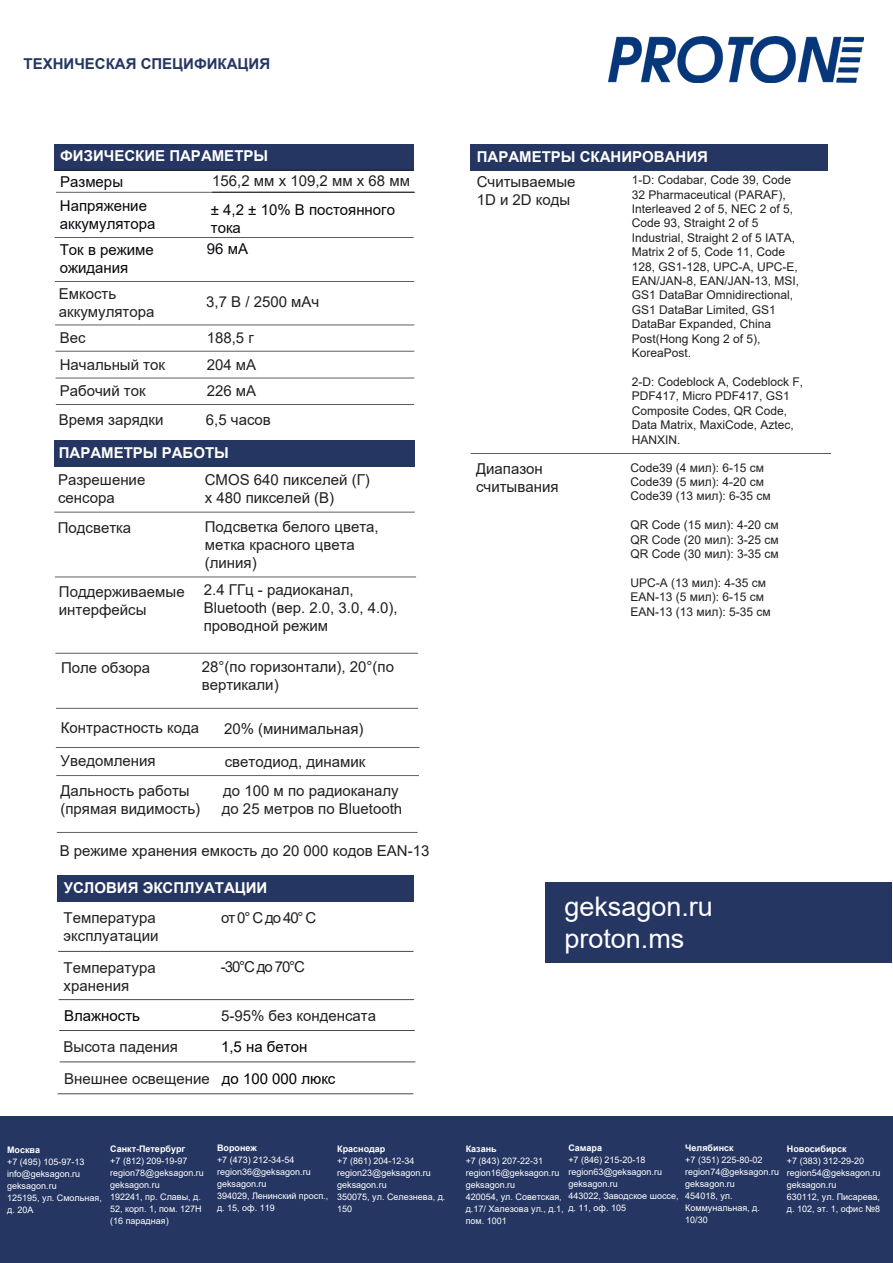
<style>
.page{position:relative;width:893px;height:1263px;background:#fff}
.page>*{position:absolute;margin:0;border:0;box-sizing:border-box;transform-origin:0 0}
.t1{font:27px/32.4px "Arial";color:#fff}
.t2{font:15px/18px "Arial";color:#231f20}
.t3{font:15px/18px "Arial";color:#07080d}
.t4{font:700 15px "Arial";color:#fff}
.t5{font:700 15px "Arial";color:#253662}
.t6{font:15px "Arial";color:#000}
.t7{font:12px/14.4px "Arial";color:#231f20}
.t8{font:9px/12px "Arial";color:#fff}
.t9{font:700 9px "Arial";color:#fff}
.s1{color:#000}
</style>
<div class="page">
<div style="left:54px;top:144px;width:360px;height:26px;background:#253662"></div>
<hr style="left:55px;top:325px;width:359px;height:1px;background:#231f20">
<hr style="left:55px;top:351px;width:359px;height:1px;background:#231f20">
<hr style="left:56px;top:378px;width:358px;height:1px;background:#231f20">
<hr style="left:56px;top:404px;width:358px;height:1px;background:#231f20">
<hr style="left:55px;top:653px;width:363px;height:1px;background:#231f20">
<hr style="left:55px;top:577px;width:361px;height:1px;background:#231f20">
<hr style="left:56px;top:708px;width:362px;height:1px;background:#231f20">
<hr style="left:56px;top:747px;width:364px;height:1px;background:#231f20">
<hr style="left:56px;top:775px;width:363px;height:1px;background:#231f20">
<hr style="left:54px;top:512px;width:361px;height:1px;background:#231f20">
<hr style="left:54px;top:170px;width:153px;height:1px;background:#231f20">
<hr style="left:212px;top:170px;width:202px;height:1px;background:#231f20">
<hr style="left:54px;top:237px;width:360px;height:1px;background:#231f20">
<div style="left:0;top:1116px;width:893px;height:147px;background:#253662"></div>
<div style="left:470px;top:144px;width:358px;height:26px;background:#253662"></div>
<div style="left:54px;top:440px;width:361px;height:26px;background:#253662"></div>
<hr style="left:59px;top:999px;width:355px;height:1px;background:#231f20">
<img style="left:608px;top:37px;width:255px;height:45px">
<hr style="left:55px;top:281px;width:359px;height:1px;background:#231f20">
<div style="left:58px;top:875px;width:356px;height:26px;background:#253662"></div>
<hr style="left:59px;top:1030px;width:356px;height:1px;background:#231f20">
<hr style="left:58px;top:951px;width:355px;height:1px;background:#231f20">
<hr style="left:57px;top:832px;width:361px;height:1px;background:#231f20">
<hr style="left:60px;top:1062px;width:355px;height:1px;background:#231f20">
<hr style="left:471px;top:453px;width:360px;height:1px;background:#231f20">
<hr style="left:56px;top:192px;width:359px;height:1px;background:#231f20">
<hr style="left:58px;top:1093px;width:355px;height:1px;background:#231f20">
<div style="left:545px;top:883px;width:346px;height:80px;background:#253662"></div>
<p class="t5" style="left:24px;top:53px;width:248px">ТЕХНИЧЕСКАЯ СПЕЦИФИКАЦИЯ</p>
<p class="t4" style="left:60px;top:145px;width:210px">ФИЗИЧЕСКИЕ ПАРАМЕТРЫ</p>
<p class="t3" style="left:60px;top:173px;width:64px">Размеры</p>
<p class="t3" style="left:60px;top:197px;width:97px">Напряжение аккумулятора</p>
<p class="t2" style="left:212px;top:171px;width:199px">156,2 мм x 109,2 мм x 68 мм</p>
<p class="t3" style="left:211px;top:200px;width:186px">± 4,2 ± 10% В постоянного тока</p>
<p class="t3" style="left:60px;top:240px;width:96px">Ток в режиме ожидания</p>
<p class="t3" style="left:207px;top:240px;width:43px">96 мА</p>
<p class="t2" style="left:59px;top:285px;width:97px">Емкость аккумулятора</p>
<p class="t2" style="left:206px;top:293px;width:115px">3,7 В / 2500 мАч</p>
<p class="t2" style="left:60px;top:328px;width:27px">Вес</p>
<p class="t2" style="left:207px;top:328px;width:49px">188,5 г</p>
<p class="t2" style="left:60px;top:356px;width:107px">Начальный ток</p>
<p class="t2" style="left:207px;top:356px;width:51px">204 мА</p>
<p class="t2" style="left:60px;top:382px;width:87px">Рабочий ток</p>
<p class="t2" style="left:207px;top:382px;width:51px">226 мА</p>
<p class="t2" style="left:59px;top:411px;width:106px">Время зарядки</p>
<p class="t2" style="left:206px;top:410px;width:66px">6,5 часов</p>
<p class="t4" style="left:59px;top:442px;width:172px">ПАРАМЕТРЫ РАБОТЫ</p>
<p class="t2" style="left:58px;top:471px;width:89px">Разрешение сенсора</p>
<p class="t2" style="left:58px;top:518px;width:75px">Подсветка</p>
<p class="t2" style="left:59px;top:583px;width:127px">Поддерживаемые интерфейсы</p>
<p class="t2" style="left:61px;top:658px;width:91px">Поле обзора</p>
<p class="t2" style="left:205px;top:471px;width:167px">CMOS 640 пикселей (Г) x 480 пикселей (В)</p>
<p class="t2" style="left:205px;top:518px;width:175px">Подсветка белого цвета, метка красного цвета (линия)</p>
<p class="t2" style="left:204px;top:581px;width:195px">2.4 ГГц - радиоканал,<br>Bluetooth (вер. 2.0, 3.0, 4.0), проводной режим</p>
<p class="t2" style="left:202px;top:658px;width:194px">28°(по горизонтали), 20°(по вертикали)</p>
<p class="t2" style="left:61px;top:719px;width:140px">Контрастность кода</p>
<p class="t2" style="left:224px;top:719px;width:141px">20% (минимальная)</p>
<p class="t2" style="left:61px;top:752px;width:97px">Уведомления</p>
<p class="t2" style="left:225px;top:753px;width:142px">светодиод, динамик</p>
<p class="t2" style="left:60px;top:782px;width:131px">Дальность работы</p>
<p class="t2" style="left:223px;top:782px;width:177px">до 100 м по радиоканалу</p>
<p class="t2" style="left:60px;top:800px;width:141px">(прямая видимость)</p>
<p class="t2" style="left:222px;top:800px;width:182px">до 25 метров по Bluetooth</p>
<p class="t2" style="left:60px;top:842px;width:371px">В режиме хранения емкость до 20 000 кодов EAN-13</p>
<p class="t4" style="left:64px;top:877px;width:205px">УСЛОВИЯ ЭКСПЛУАТАЦИИ</p>
<p class="t2" style="left:64px;top:908px;width:97px">Температура эксплуатации</p>
<p class="t2" style="left:221px;top:908px;width:97px">от 0° C до 40° C</p>
<p class="t2" style="left:64px;top:958px;width:94px">Температура хранения</p>
<p class="t2" style="left:221px;top:958px;width:86px">-30°C до 70°C</p>
<p class="t6" style="left:64px;top:1005px;width:77px">Влажность</p>
<p class="t2" style="left:221px;top:1006px;width:157px">5-95% без конденсата</p>
<p class="t2" style="left:64px;top:1038px;width:116px">Высота падения</p>
<p class="t6" style="left:221px;top:1036px;width:88px">1,5 на бетон</p>
<p class="t2" style="left:64px;top:1069px;width:273px">Внешнее освещение <span class="s1">до 100 000 люкс</span></p>
<p class="t4" style="left:477px;top:146px;width:233px">ПАРАМЕТРЫ СКАНИРОВАНИЯ</p>
<p class="t2" style="left:477px;top:173px;width:100px">Считываемые<br>1D и 2D коды</p>
<p class="t7" style="left:632px;top:173px;width:169px">1-D: Codabar, Code 39, Code<br>32 Pharmaceutical (PARAF),<br>Interleaved 2 of 5, NEC 2 of 5,<br>Code 93, Straight 2 of 5<br>Industrial, Straight 2 of 5 IATA,<br>Matrix 2 of 5, Code 11, Code<br>128, GS1-128, UPC-A, UPC-E,<br>EAN/JAN-8, EAN/JAN-13, MSI,<br>GS1 DataBar Omnidirectional,<br>GS1 DataBar Limited, GS1<br>DataBar Expanded, China<br>Post(Hong Kong 2 of 5),<br>KoreaPost.</p>
<p class="t7" style="left:632px;top:374px;width:173px">2-D: Codeblock A, Codeblock F,<br>PDF417, Micro PDF417, GS1<br>Composite Codes, QR Code,<br>Data Matrix, MaxiCode, Aztec,<br>HANXIN.</p>
<p class="t2" style="left:476px;top:459px;width:84px">Диапазон считывания</p>
<p class="t7" style="left:630px;top:460px;width:142px">Code39 (4 мил): 6-15 см<br>Code39 (5 мил): 4-20 см<br>Code39 (13 мил): 6-35 см</p>
<p class="t7" style="left:630px;top:518px;width:150px;text-align:justify">QR Code (15 мил): 4-20 см QR Code (20 мил): 3-25 см QR Code (30 мил): 3-35 см</p>
<p class="t7" style="left:630px;top:575px;width:142px">UPC-A (13 мил): 4-35 см<br>EAN-13 (5 мил): 6-15 см<br>EAN-13 (13 мил): 5-35 см</p>
<h1 class="t1" style="left:564px;top:890px;width:150px">geksagon.ru proton.ms</h1>
<p class="t9" style="left:7px;top:1144px;width:35px">Москва</p>
<p class="t8" style="left:7px;top:1156px;width:96px">+7 (495) 105-97-13 info@geksagon.ru geksagon.ru<br>125195, ул. Смольная, д. 20А</p>
<p class="t9" style="left:110px;top:1142px;width:77px">Санкт-Петербург</p>
<p class="t8" style="left:110px;top:1155px;width:95px">+7 (812) 209-19-97 region78@geksagon.ru geksagon.ru<br>192241, пр. Славы, д.<br>52, корп. 1, пом. 127Н (16 парадная)</p>
<p class="t9" style="left:217px;top:1141px;width:41px">Воронеж</p>
<p class="t8" style="left:217px;top:1153px;width:113px">+7 (473) 212-34-54 region36@geksagon.ru geksagon.ru<br>394029, Ленинский просп., д. 15, оф. 119</p>
<p class="t9" style="left:337px;top:1142px;width:50px">Краснодар</p>
<p class="t8" style="left:337px;top:1155px;width:110px">+7 (861) 204-12-34 region23@geksagon.ru geksagon.ru<br>350075, ул. Селезнева, д.<br>150</p>
<p class="t9" style="left:568px;top:1141px;width:35px">Самара</p>
<p class="t8" style="left:568px;top:1154px;width:112px">+7 (846) 215-20-18 region63@geksagon.ru geksagon.ru<br>443022, Заводское шоссе, д. 11, оф. 105</p>
<p class="t9" style="left:685px;top:1142px;width:50px">Челябинск</p>
<p class="t8" style="left:685px;top:1154px;width:95px">+7 (351) 225-80-02 region74@geksagon.ru geksagon.ru<br>454018, ул.<br>Коммунальная, д.<br>10/30</p>
<p class="t9" style="left:466px;top:1143px;width:32px">Казань</p>
<p class="t8" style="left:466px;top:1155px;width:99px">+7 (843) 207-22-31 region16@geksagon.ru geksagon.ru<br>420054, ул. Советская, д.17/ Халезова ул., д.1, пом. 1001</p>
<p class="t9" style="left:787px;top:1143px;width:61px">Новосибирск</p>
<p class="t8" style="left:787px;top:1155px;width:95px">+7 (383) 312-29-20 region54@geksagon.ru geksagon.ru<br>630112, ул. Писарева, д. 102, эт. 1, офис №8</p>
</div>
